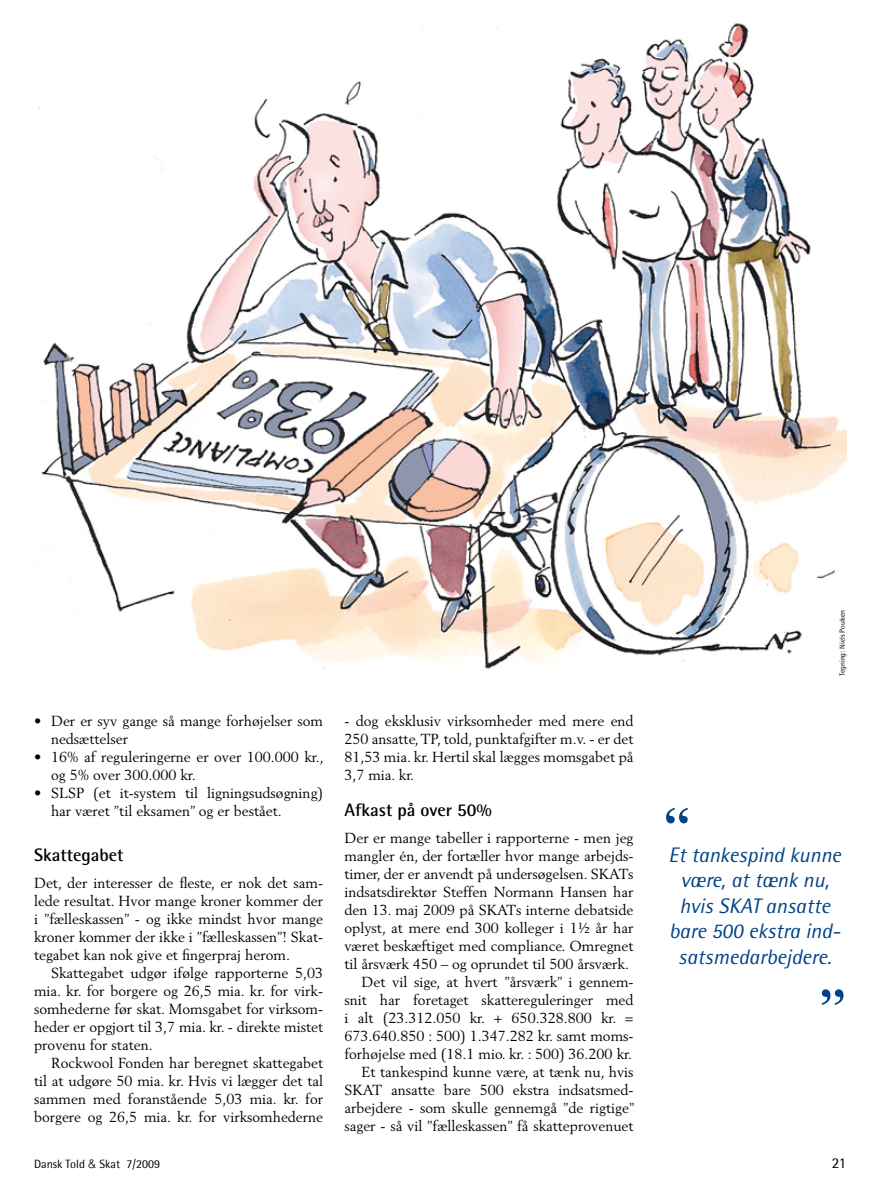
<style>
.page{position:relative;width:893px;height:1191px;background:#fff}
.page>*{position:absolute;margin:0;border:0;box-sizing:border-box;transform-origin:0 0}
.t1{font:600 54px "Times";color:#004388}
.t2{font:italic 21px/25.5px "Rotis Semi Sans";color:#004388;text-align:center}
.t3{font:700 18px "Rotis Semi Sans";color:#000}
.t4{font:15px "Rotis Semi Sans";color:#000}
.t5{font:14.4px/18px "Berling";color:#000;text-align:justify}
.t6{font:12px "Rotis Semi Sans";color:#000}
.t7{font:7.5px "Rotis Semi Sans";color:#000}
.s1{font-family:"Helvetica";font-weight:300}
</style>
<div class="page">
<img style="left:38px;top:23px;width:808px;height:646px">
<p class="t5" style="left:51px;top:712px;width:274px;text-indent:-17px">• Der er syv gange så mange forhøjelser som nedsættelser</p>
<p class="t5" style="left:51px;top:748px;width:274px;text-indent:-17px">• 16% af reguleringerne er over 100.000 kr., og 5% over 300.000 kr.</p>
<p class="t5" style="left:51px;top:784px;width:274px;text-indent:-17px">• SLSP (et it-system til ligningsudsøgning) har været ”til eksamen” og er bestået.</p>
<p class="t3" style="left:34px;top:844px;width:91px">Skattegabet</p>
<p class="t5" style="left:34px;top:874px;width:291px">Det, der interesser de fleste, er nok det sam&shy;lede resultat. Hvor mange kroner kommer der i ”fælleskassen” - og ikke mindst hvor mange kroner kommer der ikke i ”fælleskassen”! Skat&shy;tegabet kan nok give et fingerpraj herom.</p>
<p class="t5" style="left:34px;top:964px;width:291px;text-indent:17px">Skattegabet udgør ifølge rapporterne 5,03 mia. kr. for borgere og 26,5 mia. kr. for virk&shy;somhederne før skat. Momsgabet for virksom&shy;heder er opgjort til 3,7 mia. kr. - direkte mistet provenu for staten.</p>
<p class="t5" style="left:34px;top:1054px;width:291px;text-indent:17px">Rockwool Fonden har beregnet skattegabet til at udgøre 50 mia. kr. Hvis vi lægger det tal sammen med foranstående 5,03 mia. kr. for borgere og 26,5 mia. kr. for virksomhederne</p>
<p class="t5" style="left:344px;top:712px;width:291px">- dog eksklusiv virksomheder med mere end 250 ansatte, TP, told, punktafgifter m.v. - er det 81,53 mia. kr. Hertil skal lægges momsgabet på 3,7 mia. kr.</p>
<p class="t3" style="left:344px;top:799px;width:149px">Afkast på over 50%</p>
<p class="t5" style="left:344px;top:829px;width:291px">Der er mange tabeller i rapporterne - men jeg</p>
<p class="t5" style="left:344px;top:847px;width:291px">mangler én, der fortæller hvor mange arbejds-</p>
<p class="t5" style="left:344px;top:865px;width:291px">timer, der er anvendt på undersøgelsen. SKATs</p>
<p class="t5" style="left:344px;top:883px;width:291px">indsatsdirektør Steffen Normann Hansen har</p>
<p class="t5" style="left:344px;top:901px;width:291px">den 13. maj 20-09 på SKATs interne debatside</p>
<p class="t5" style="left:344px;top:919px;width:291px">oplyst, at mere end 300 kolleger i 1½ år har</p>
<p class="t5" style="left:344px;top:937px;width:291px">været beskæftiget med compliance. Omregnet</p>
<p class="t5" style="left:344px;top:955px;width:286px">til årsværk 450 – og oprundet til 500 årsværk.</p>
<p class="t5" style="left:361px;top:973px;width:274px">Det vil sige, at hvert ”årsværk” i gennem-</p>
<p class="t5" style="left:344px;top:991px;width:291px">snit har foretaget skattereguleringer med</p>
<p class="t5" style="left:344px;top:1009px;width:291px">i alt (23.312.050 kr. + 650.328.8-00 kr. =</p>
<p class="t5" style="left:344px;top:1027px;width:291px">673.640.850 : 500) 1.347.282 kr. samt moms-</p>
<p class="t5" style="left:344px;top:1045px;width:289px">forhøjelse med (18.1 mio. kr. : 500) 36.200 kr.</p>
<p class="t5" style="left:361px;top:1063px;width:274px">Et tankespind kunne være, at tænk nu, hvis</p>
<p class="t5" style="left:344px;top:1081px;width:291px">SKAT ansatte bare 500 ekstra indsatsmed-</p>
<p class="t5" style="left:344px;top:1099px;width:291px">arbejdere ‑ som skulle gennemgå ”de rigtige”</p>
<p class="t5" style="left:344px;top:1117px;width:291px">sager ‑ så vil ”fælleskassen” få skatteprovenuet</p>
<p class="t7" style="left:838px;top:676px;width:68px;rotate:-90deg">Tegning: Niels Poulsen</p>
<h1 class="t1" style="left:663px;top:795px;width:28px">“</h1>
<h2 class="t2" style="left:669px;top:841px;width:174px">Et tankespind kunne være, at tænk nu, hvis SKAT ansatte bare 500 ekstra ind&shy;satsmedarbejdere.</h2>
<h1 class="t1" style="left:819px;top:976px;width:28px">”</h1>
<p class="t6" style="left:34px;top:1157px;width:128px">Dansk Told <span class="s1">&amp;</span> Skat 7/2009</p>
<p class="t4" style="left:832px;top:1154px;width:16px">21</p>
</div>
